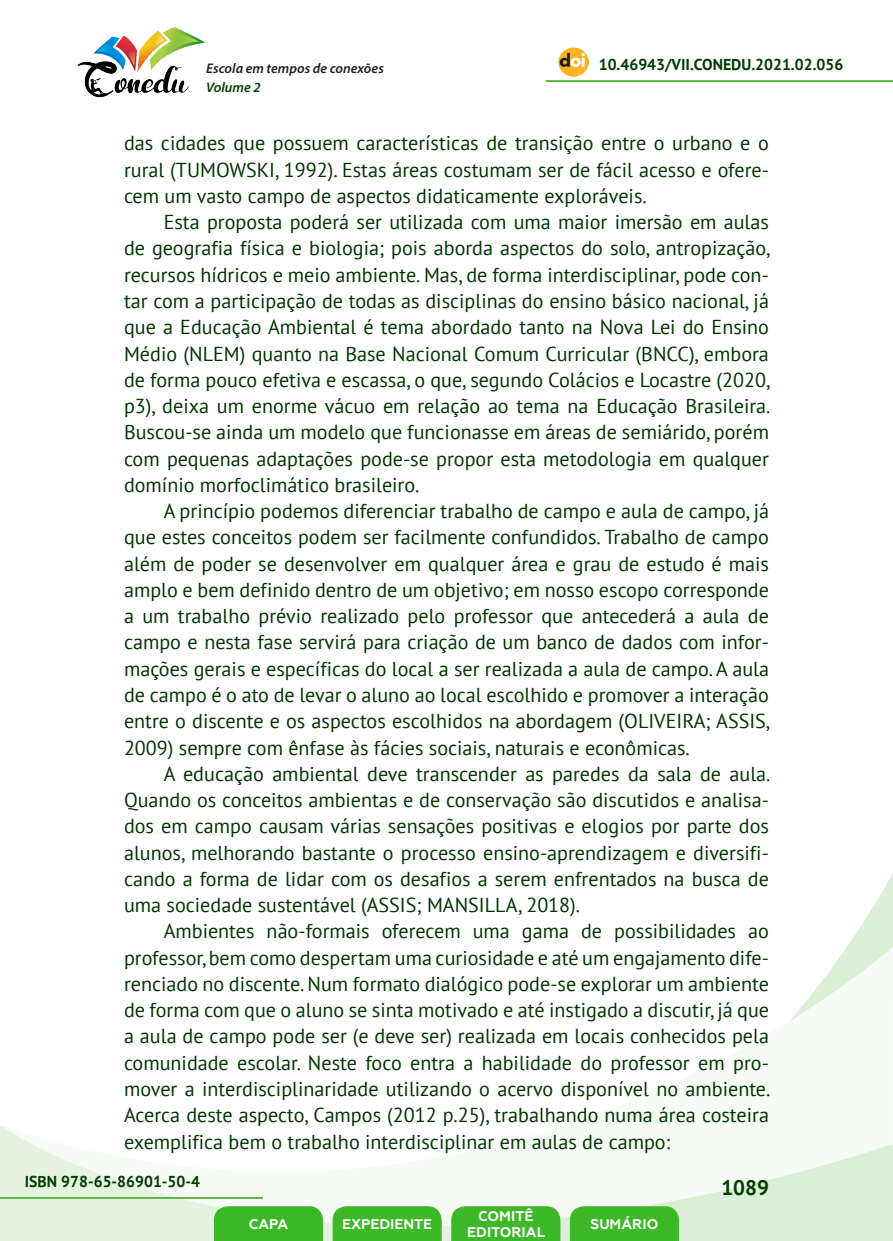
<style>
.page{position:relative;width:893px;height:1241px;background:#fff}
.page>*{position:absolute;margin:0;border:0;box-sizing:border-box;transform-origin:0 0}
.t1{font:700 21px "PT Sans";color:#003d00}
._8_CORPO{font:20.12px/26.2px "PT Sans";color:#003500;text-align:justify}
.t2{font:700 15.75px "PT Sans";color:#003d00}
.t3{font:700 14px/16.8px "Geometria";color:#fff;text-align:center}
.t4{font:italic 600 14px "Myriad Pro";color:#231f20}
.t5{font:italic 600 14px "Myriad Pro";color:#003d00}
</style>
<div class="page">
<svg style="left:848px;top:873px;width:45px;height:73px"></svg>
<svg style="left:0;top:946px;width:893px;height:294px"></svg>
<hr style="left:0;top:1196px;width:263px;height:2px;background:#4cad31">
<hr style="left:546px;top:80px;width:347px;height:2px;background:#4cad31">
<img style="left:559px;top:47px;width:30px;height:30px">
<img style="left:77px;top:27px;width:128px;height:71px">
<svg style="left:214px;top:1205px;width:109px;height:35px;background:#47bb34"></svg>
<svg style="left:333px;top:1205px;width:109px;height:35px;background:#47bb34"></svg>
<svg style="left:451px;top:1205px;width:109px;height:35px;background:#47bb34"></svg>
<svg style="left:570px;top:1205px;width:109px;height:35px;background:#46bb33"></svg>
<p class="t4" style="left:206px;top:59px;width:179px">Escola em tempos de conexões</p>
<p class="t2" style="left:599px;top:54px;width:246px">10.46943/VII.CONEDU.2021.02.056</p>
<p class="t5" style="left:206px;top:78px;width:56px">Volume 2</p>
<p class="_8_CORPO" style="left:124px;top:130px;width:646px">das cidades que possuem características de transição entre o urbano e o rural (TUMOWSKI, 1992). Estas áreas costumam ser de fácil acesso e ofere&shy;cem um vasto campo de aspectos didaticamente exploráveis.</p>
<p class="_8_CORPO" style="left:124px;top:208px;width:648px;text-indent:40px">Esta proposta poderá ser utilizada com uma maior imersão em aulas de geografia física e biologia; pois aborda aspectos do solo, antropização, recursos hídricos e meio ambiente. Mas, de forma interdisciplinar, pode con&shy;tar com a participação de todas as disciplinas do ensino básico nacional, já que a Educação Ambiental é tema abordado tanto na Nova Lei do Ensino Médio (NLEM) quanto na Base Nacional Comum Curricular (BNCC), embora de forma pouco efetiva e escassa, o que, segundo Colácios e Locastre (2020, p3), deixa um enorme vácuo em relação ao tema na Educação Brasileira.<br>Buscou-se ainda um modelo que funcionasse em áreas de semiárido, porém com pequenas adaptações pode-se propor esta metodologia em qualquer domínio morfoclimático brasileiro.</p>
<p class="_8_CORPO" style="left:124px;top:497px;width:648px;text-indent:40px">A princípio podemos diferenciar trabalho de campo e aula de campo, já que estes conceitos podem ser facilmente confundidos. Trabalho de campo além de poder se desenvolver em qualquer área e grau de estudo é mais amplo e bem definido dentro de um objetivo; em nosso escopo corresponde a um trabalho prévio realizado pelo professor que antecederá a aula de campo e nesta fase servirá para criação de um banco de dados com infor&shy;mações gerais e específicas do local a ser realizada a aula de campo. A aula de campo é o ato de levar o aluno ao local escolhido e promover a interação entre o discente e os aspectos escolhidos na abordagem (OLIVEIRA; ASSIS, 2009) sempre com ênfase às fácies sociais, naturais e econômicas.</p>
<p class="_8_CORPO" style="left:124px;top:760px;width:648px;text-indent:40px">A educação ambiental deve transcender as paredes da sala de aula.<br>Quando os conceitos ambientas e de conservação são discutidos e analisa&shy;dos em campo causam várias sensações positivas e elogios por parte dos alunos, melhorando bastante o processo ensino-aprendizagem e diversifi&shy;cando a forma de lidar com os desafios a serem enfrentados na busca de uma sociedade sustentável (ASSIS; MANSILLA, 2018).</p>
<p class="_8_CORPO" style="left:124px;top:917px;width:648px;text-indent:40px">Ambientes não-formais oferecem uma gama de possibilidades ao professor, bem como despertam uma curiosidade e até um engajamento dife&shy;renciado no discente. Num formato dialógico pode-se explorar um ambiente de forma com que o aluno se sinta motivado e até instigado a discutir, já que a aula de campo pode ser (e deve ser) realizada em locais conhecidos pela comunidade escolar. Neste foco entra a habilidade do professor em pro&shy;mover a interdisciplinaridade utilizando o acervo disponível no ambiente.<br>Acerca deste aspecto, Campos (2012 p.25), trabalhando numa área costeira exemplifica bem o trabalho interdisciplinar em aulas de campo:</p>
<p class="t2" style="left:25px;top:1170px;width:177px">ISBN 978-65-86901-50-4</p>
<p class="t3" style="left:249px;top:1215px;width:41px">CAPA</p>
<p class="t3" style="left:342px;top:1215px;width:92px">EXPEDIENTE</p>
<p class="t3" style="left:467px;top:1207px;width:79px">COMITÊ<br>EDITORIAL</p>
<p class="t3" style="left:590px;top:1215px;width:69px">SUMÁRIO</p>
<p class="t1" style="left:721px;top:1173px;width:49px">1089</p>
</div>
